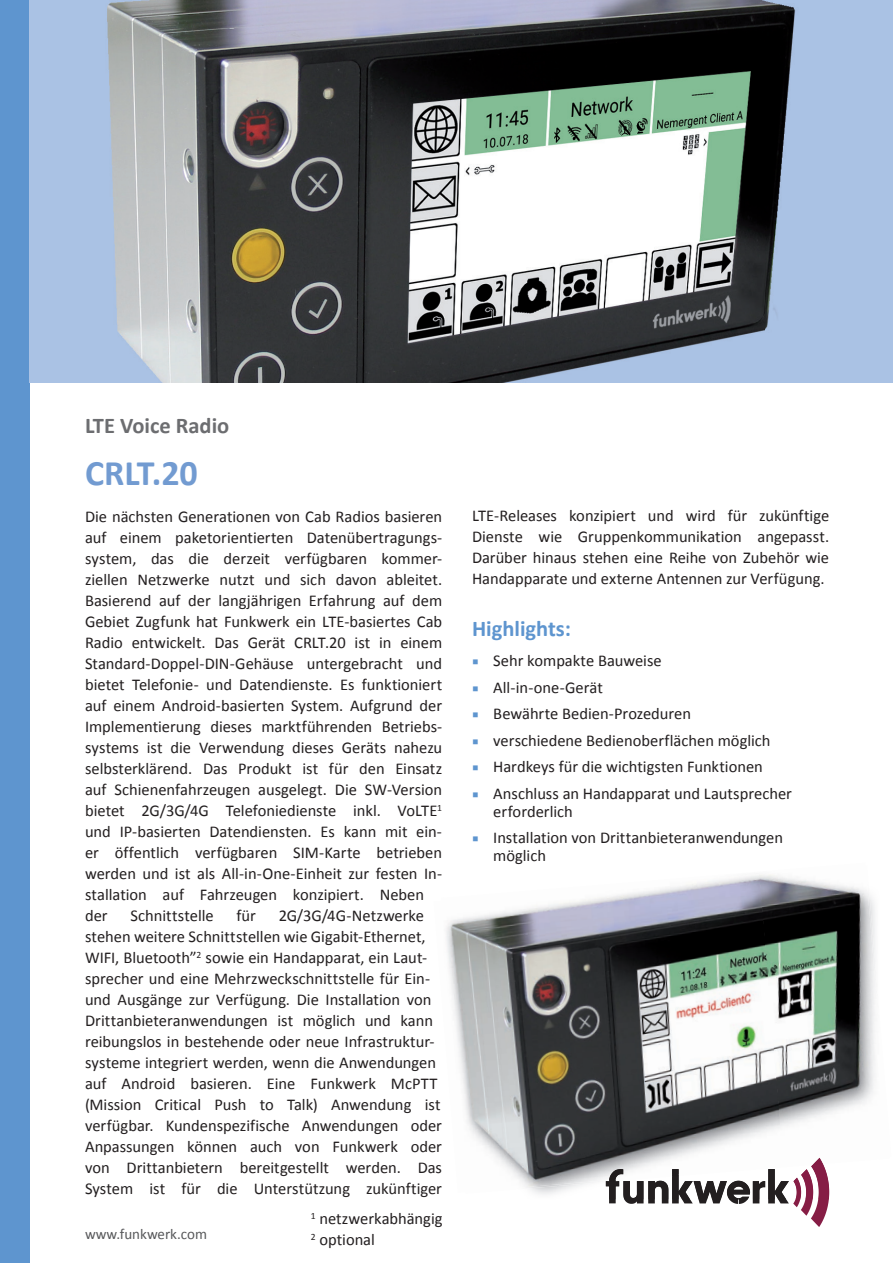
<style>
.page{position:relative;width:893px;height:1263px;background:#fff}
.page>*{position:absolute;margin:0;border:0;box-sizing:border-box;transform-origin:0 0}
.t1{font:700 36px "Calibri";color:#729bd1}
.t2{font:700 22.5px "Calibri";color:#6c6d70}
.t3{font:700 22.5px "Calibri";color:#5e95cf}
.t4{font:16.5px/21px "Calibri";letter-spacing:-.005em;color:#231f20}
.t5{font:15px "Calibri";color:#57585a}
.s1{font-family:"Minion Pro";color:#5e95cf}
</style>
<div class="page">
<div style="left:0;top:0;width:30px;height:1263px;background:#5e95cf"></div>
<img style="left:446px;top:875px;width:313px;height:317px">
<img style="left:759px;top:874px;width:117px;height:284px">
<svg style="left:606px;top:1158px;width:223px;height:69px"></svg>
<div style="left:30px;top:0;width:863px;height:383px;background:#aac2e4"></div>
<img style="left:107px;top:0;width:689px;height:383px">
<h2 class="t2" style="left:85px;top:411px;width:146px">LTE Voice Radio</h2>
<h1 class="t1" style="left:85px;top:450px;width:114px">CRLT.20</h1>
<p class="t4" style="left:85px;top:506px;width:359px">Die nächsten Generationen von Cab Radios basieren auf einem paketorientierten Datenübertragungs&shy;system, das die derzeit verfügbaren kommer&shy;ziellen Netzwerke nutzt und sich davon ableitet.<br>Basierend auf der langjährigen Erfahrung auf dem Gebiet Zugfunk hat Funkwerk ein LTE-basiertes Cab Radio entwickelt. Das Gerät CRLT.20 ist in einem Standard-Doppel-DIN-Gehäuse untergebracht und bietet Telefonie- und Datendienste. Es funktioniert auf einem Android-basierten System. Aufgrund der Implementierung dieses marktführenden Betriebs&shy;systems ist die Verwendung dieses Geräts nahezu selbsterklärend. Das Produkt ist für den Einsatz auf Schienenfahrzeugen ausgelegt. Die SW-Version bietet 2G/3G/4G Telefoniedienste inkl. VoLTE<sup>1 </sup>und IP-basierten Datendiensten. Es kann mit ein&shy;er öffentlich verfügbaren SIM-Karte betrieben werden und ist als All-in-One-Einheit zur festen In&shy;stallation auf Fahrzeugen konzipiert. Neben der</p>
<p class="t4" style="left:85px;top:905px;width:358px;text-indent:194px">2G/3G/4G-Netzwerke stehen weitere Schnittstellen wie Gigabit-Ethernet, WIFI, Bluetooth”<sup>2</sup> sowie ein Handapparat, ein Laut&shy;sprecher und eine Mehrzweckschnittstelle für Ein&shy;und Ausgänge zur Verfügung. Die Installation von Drittanbieteranwendungen ist möglich und kann reibungslos in bestehende oder neue Infrastruktur&shy;systeme integriert werden, wenn die Anwendungen auf Android basieren. Eine Funkwerk McPTT (Mission Critical Push to Talk) Anwendung ist verfügbar. Kundenspezifische Anwendungen oder Anpassungen können auch von Funkwerk oder von Drittanbietern bereitgestellt werden. Das System ist für die Unterstützung zukünftiger</p>
<p class="t4" style="left:130px;top:905px;width:85px">Schnittstelle</p>
<p class="t4" style="left:236px;top:905px;width:21px">für</p>
<p class="t5" style="left:85px;top:1224px;width:123px">www.funkwerk.com</p>
<p class="t4" style="left:311px;top:1208px;width:133px"><sup>1</sup> netzwerkabhängig<br><sup>2</sup> optional</p>
<p class="t4" style="left:472px;top:505px;width:359px;text-align:justify">LTE-Releases konzipiert und wird für zukünftige Dienste wie Gruppenkommunikation angepasst.<br>Darüber hinaus stehen eine Reihe von Zubehör wie Handapparate und externe Antennen zur Verfügung.</p>
<h2 class="t3" style="left:472px;top:614px;width:101px">Highlights:</h2>
<p class="t4" style="left:472px;top:650px;width:191px"><span class="s1">■</span> Sehr kompakte Bauweise</p>
<p class="t4" style="left:472px;top:677px;width:132px"><span class="s1">■</span> All-in-one-Gerät</p>
<p class="t4" style="left:472px;top:703px;width:221px"><span class="s1">■</span> Bewährte Bedien-Prozeduren</p>
<p class="t4" style="left:472px;top:730px;width:300px"><span class="s1">■</span> verschiedene Bedienoberflächen möglich</p>
<p class="t4" style="left:472px;top:756px;width:292px"><span class="s1">■</span> Hardkeys für die wichtigsten Funktionen</p>
<p class="t4" style="left:493px;top:784px;width:300px;line-height:18px;text-indent:-21px"><span class="s1">■</span> Anschluss an Handapparat und Lautsprecher erforderlich</p>
<p class="t4" style="left:493px;top:829px;width:291px;line-height:18px;text-indent:-21px"><span class="s1">■</span> Installation von Drittanbieteranwendungen möglich</p>
</div>
